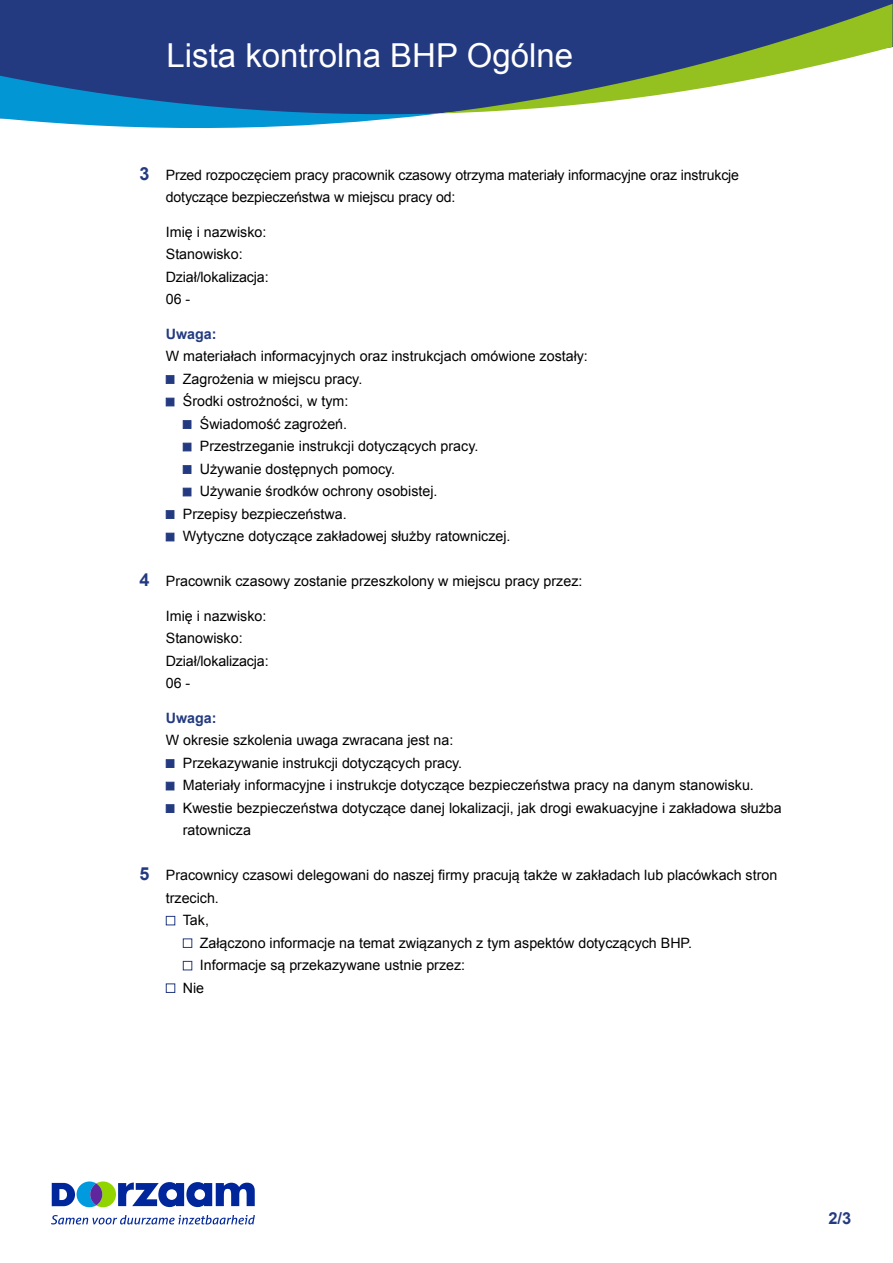
<style>
.page{position:relative;width:893px;height:1263px;background:#fff}
.page>*{position:absolute;margin:0;border:0;box-sizing:border-box;transform-origin:0 0}
.t1{font:33px "Arial";color:#fff}
.t2{font:700 16.5px "Arial";color:#243a80}
.t3{font:14.25px/22.5px "Arial";color:#000}
.t4{font:700 14.25px "Arial";color:#243a80}
.s1{font-weight:700;font-size:18px;color:#243a80}
</style>
<div class="page">
<svg style="left:52px;top:1181px;width:203px;height:26px"></svg>
<svg style="left:51px;top:1215px;width:204px;height:9px"></svg>
<div style="left:0;top:0;width:893px;height:114px;background:#243a80"></div>
<svg style="left:0;top:76px;width:440px;height:52px;background:#276eac"></svg>
<svg style="left:440px;top:4px;width:452px;height:109px;fill:#243a80"></svg>
<div style="left:166px;top:375px;width:8px;height:9px;background:#243a80;border:1px solid #243a80"></div>
<div style="left:166px;top:398px;width:8px;height:8px;background:#243a80;border:1px solid #243a80"></div>
<div style="left:183px;top:420px;width:8px;height:9px;background:#243a80;border:1px solid #243a80"></div>
<div style="left:183px;top:443px;width:8px;height:8px;background:#243a80;border:1px solid #243a80"></div>
<div style="left:183px;top:465px;width:8px;height:9px;background:#243a80;border:1px solid #243a80"></div>
<div style="left:183px;top:488px;width:8px;height:8px;background:#243a80;border:1px solid #243a80"></div>
<div style="left:166px;top:510px;width:8px;height:9px;background:#243a80;border:1px solid #243a80"></div>
<div style="left:166px;top:533px;width:8px;height:8px;background:#243a80;border:1px solid #243a80"></div>
<div style="left:166px;top:759px;width:8px;height:9px;background:#243a80;border:1px solid #243a80"></div>
<div style="left:166px;top:782px;width:8px;height:8px;background:#243a80;border:1px solid #243a80"></div>
<div style="left:166px;top:804px;width:8px;height:9px;background:#243a80;border:1px solid #243a80"></div>
<div style="left:166px;top:916px;width:9px;height:9px;border:1px solid #243a80"></div>
<div style="left:183px;top:938px;width:9px;height:10px;border:1px solid #243a80"></div>
<div style="left:183px;top:961px;width:9px;height:9px;border:1px solid #243a80"></div>
<div style="left:166px;top:983px;width:9px;height:10px;border:1px solid #243a80"></div>
<h1 class="t1" style="left:166px;top:34px;width:408px">Lista kontrolna BHP Ogólne</h1>
<p class="t3" style="left:166px;top:164px;width:575px;text-indent:-26px"><span class="s1">3</span> Przed rozpoczęciem pracy pracownik czasowy otrzyma materiały informacyjne oraz instrukcje dotyczące bezpieczeństwa w miejscu pracy od:</p>
<p class="t3" style="left:166px;top:221px;width:104px">Imię i nazwisko:<br>Stanowisko:<br>Dział/lokalizacja:<br>06 -</p>
<p class="t4" style="left:166px;top:324px;width:52px">Uwaga:</p>
<p class="t3" style="left:166px;top:345px;width:424px">W materiałach informacyjnych oraz instrukcjach omówione zostały:</p>
<p class="t3" style="left:183px;top:368px;width:181px">Zagrożenia w miejscu pracy.</p>
<p class="t3" style="left:183px;top:390px;width:167px">Środki ostrożności, w tym:</p>
<p class="t3" style="left:200px;top:413px;width:149px">Świadomość zagrożeń.</p>
<p class="t3" style="left:200px;top:435px;width:280px">Przestrzeganie instrukcji dotyczących pracy.</p>
<p class="t3" style="left:200px;top:458px;width:197px">Używanie dostępnych pomocy.</p>
<p class="t3" style="left:200px;top:480px;width:239px">Używanie środków ochrony osobistej.</p>
<p class="t3" style="left:183px;top:503px;width:165px">Przepisy bezpieczeństwa.</p>
<p class="t3" style="left:183px;top:525px;width:329px">Wytyczne dotyczące zakładowej służby ratowniczej.</p>
<p class="t3" style="left:140px;top:570px;width:444px"><span class="s1">4</span> Pracownik czasowy zostanie przeszkolony w miejscu pracy przez:</p>
<p class="t3" style="left:166px;top:605px;width:104px">Imię i nazwisko:<br>Stanowisko:<br>Dział/lokalizacja:<br>06 -</p>
<p class="t4" style="left:166px;top:708px;width:52px">Uwaga:</p>
<p class="t3" style="left:183px;top:729px;width:600px;text-indent:-17px">W okresie szkolenia uwaga zwracana jest na:<br>Przekazywanie instrukcji dotyczących pracy.<br>Materiały informacyjne i instrukcje dotyczące bezpieczeństwa pracy na danym stanowisku.<br>Kwestie bezpieczeństwa dotyczące danej lokalizacji, jak drogi ewakuacyjne i zakładowa służba ratownicza</p>
<p class="t3" style="left:140px;top:864px;width:639px"><span class="s1">5</span> Pracownicy czasowi delegowani do naszej firmy pracują także w zakładach lub placówkach stron</p>
<p class="t3" style="left:166px;top:887px;width:55px">trzecich.</p>
<p class="t3" style="left:183px;top:909px;width:28px">Tak,</p>
<p class="t3" style="left:200px;top:932px;width:494px">Załączono informacje na temat związanych z tym aspektów dotyczących BHP.</p>
<p class="t3" style="left:200px;top:954px;width:267px">Informacje są przekazywane ustnie przez:</p>
<p class="t3" style="left:183px;top:977px;width:23px">Nie</p>
<p class="t2" style="left:828px;top:1207px;width:24px">2/3</p>
</div>
